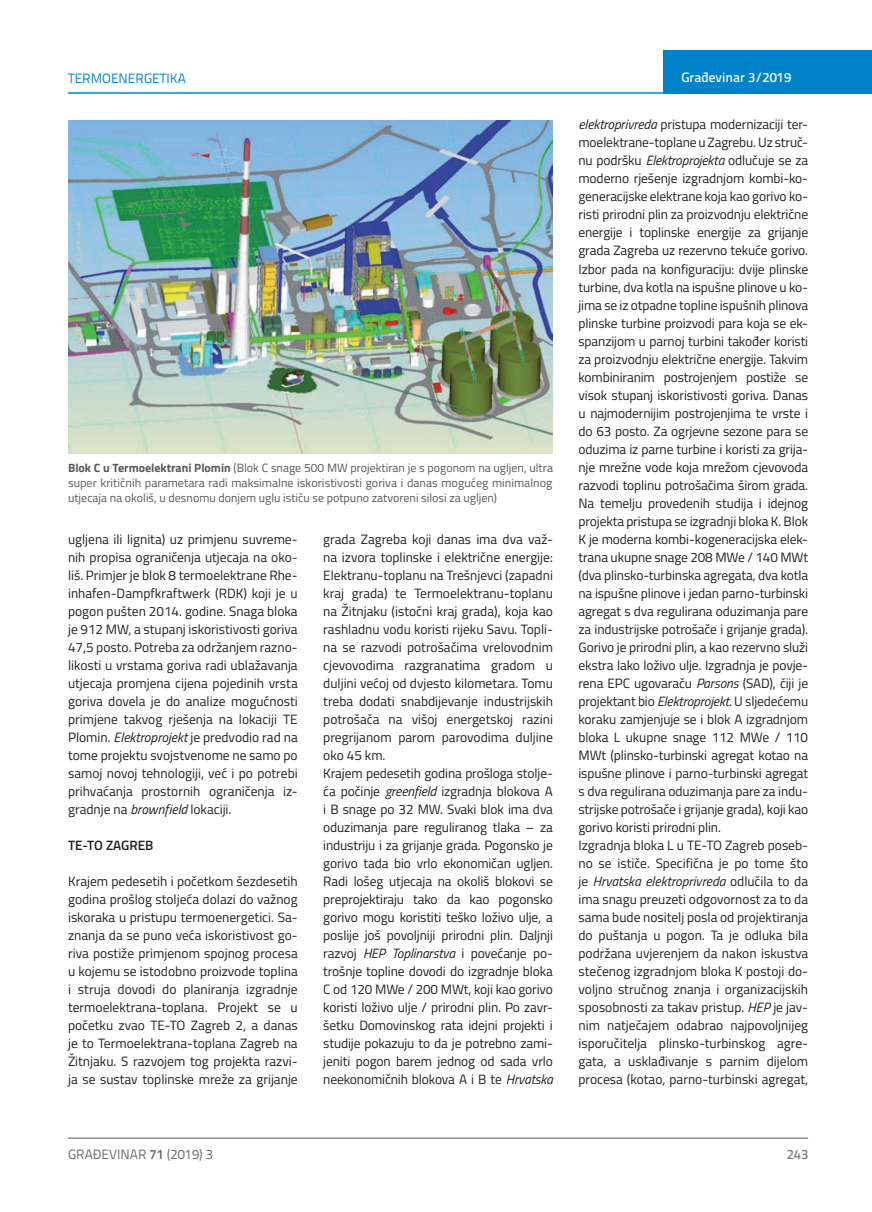
<style>
.page{position:relative;width:872px;height:1212px;background:#fff}
.page>*{position:absolute;margin:0;border:0;box-sizing:border-box;transform-origin:0 0}
.t1{font:13.5px/18px "Titillium";letter-spacing:-.01em;color:#231f20;text-align:justify}
.t2{font:13.5px "Titillium Text 22 L";color:#6c6d70}
.t3{font:500 13.5px "Titillium Text 22 L";color:#fff}
.t4{font:13.5px "Titillium Text 22 L";color:#0082c8}
.t5{font:600 13.5px "Titillium";color:#231f20}
.t6{font:500 13.5px "Titillium Text 22 L";color:#787a7d}
.t7{font:12px/15px "Titillium";color:#57585a;text-align:justify}
.s1{font-weight:700}
.s2{font-style:italic}
</style>
<div class="page">
<div style="left:663px;top:50px;width:209px;height:44px;background:#0082c8"></div>
<hr style="left:68px;top:92px;width:804px;height:2px;background:#0082c8">
<hr style="left:68px;top:1138px;width:740px;height:1px;background:#57585a">
<img style="left:68px;top:120px;width:485px;height:334px">
<p class="t4" style="left:68px;top:68px;width:119px">TERMOENERGETIKA</p>
<p class="t3" style="left:681px;top:67px;width:111px">Građevinar 3/2019</p>
<p class="t7" style="left:68px;top:460px;width:486px"><span class="s1">Blok C u Termoelektrani Plomin</span> (Blok C snage 500 MW projektiran je s pogonom na ugljen, ultra super kritičnih parametara radi maksimalne iskoristivosti goriva i danas mogućeg minimalnog utjecaja na okoliš, u desnomu donjem uglu ističu se potpuno zatvoreni silosi za ugljen)</p>
<p class="t1" style="left:68px;top:529px;width:231px">ugljena ili lignita) uz primjenu suvreme&shy;nih propisa ograničenja utjecaja na oko&shy;liš. Primjer je blok 8 termoelektrane Rhe&shy;inhafen-Dampfkraftwerk (RDK) koji je u pogon pušten 2014. godine. Snaga bloka je 912 MW, a stupanj iskoristivosti goriva 47,5 posto. Potreba za održanjem razno&shy;likosti u vrstama goriva radi ublažavanja utjecaja promjena cijena pojedinih vrsta goriva dovela je do analize mogućnosti primjene takvog rješenja na lokaciji TE Plomin. <span class="s2">Elektroprojekt</span> je predvodio rad na tome projektu svojstvenome ne samo po samoj novoj tehnologiji, već i po potrebi prihvaćanja prostornih ograničenja iz&shy;gradnje na <span class="s2">brownfield</span> lokaciji.</p>
<p class="t5" style="left:68px;top:835px;width:87px">TE-TO ZAGREB</p>
<p class="t1" style="left:68px;top:872px;width:231px">Krajem pedesetih i početkom šezdesetih godina prošlog stoljeća dolazi do važnog iskoraka u pristupu termoenergetici. Sa&shy;znanja da se puno veća iskoristivost go&shy;riva postiže primjenom spojnog procesa u kojemu se istodobno proizvode toplina i struja dovodi do planiranja izgradnje termoelektrana-toplana. Projekt se u početku zvao TE-TO Zagreb 2, a danas je to Termoelektrana-toplana Zagreb na Žitnjaku. S razvojem tog projekta razvi&shy;ja se sustav toplinske mreže za grijanje</p>
<p class="t1" style="left:323px;top:529px;width:231px;text-align:left">grada Zagreba koji danas ima dva važ&shy;na izvora toplinske i električne energije:<br>Elektranu-toplanu na Trešnjevci (zapadni kraj grada) te Termoelektranu-toplanu na Žitnjaku (istočni kraj grada), koja kao rashladnu vodu koristi rijeku Savu. Topli&shy;na se razvodi potrošačima vrelovodnim cjevovodima razgranatima gradom u duljini većoj od dvjesto kilometara. Tomu treba dodati snabdijevanje industrijskih potrošača na višoj energetskoj razini pregrijanom parom parovodima duljine oko 45 km.<br>Krajem pedesetih godina prošloga stolje&shy;ća počinje <span class="s2">greenfield</span> izgradnja blokova A i B snage po 32 MW. Svaki blok ima dva oduzimanja pare reguliranog tlaka – za industriju i za grijanje grada. Pogonsko je gorivo tada bio vrlo ekonomičan ugljen.<br>Radi lošeg utjecaja na okoliš blokovi se preprojektiraju tako da kao pogonsko gorivo mogu koristiti teško loživo ulje, a poslije još povoljniji prirodni plin. Daljnji razvoj <span class="s2">HEP Toplinarstva</span> i povećanje po&shy;trošnje topline dovodi do izgradnje bloka C od 120 MWe / 200 MWt, koji kao gorivo koristi loživo ulje / prirodni plin. Po zavr&shy;šetku Domovinskog rata idejni projekti i studije pokazuju to da je potrebno zami&shy;jeniti pogon barem jednog od sada vrlo neekonomičnih blokova A i B te <span class="s2">Hrvatska</span></p>
<p class="t1" style="left:578px;top:115px;width:231px;text-align:left"><span class="s2">elektroprivreda</span> pristupa modernizaciji ter&shy;moelektrane-toplane u Zagrebu. Uz struč&shy;nu podršku <span class="s2">Elektroprojekta</span> odlučuje se za moderno rješenje izgradnjom kombi-ko&shy;generacijske elektrane koja kao gorivo ko&shy;risti prirodni plin za proizvodnju električne energije i toplinske energije za grijanje grada Zagreba uz rezervno tekuće gorivo.<br>Izbor pada na konfiguraciju: dvije plinske turbine, dva kotla na ispušne plinove u ko&shy;jima se iz otpadne topline ispušnih plinova plinske turbine proizvodi para koja se ek&shy;spanzijom u parnoj turbini također koristi za proizvodnju električne energije. Takvim kombiniranim postrojenjem postiže se visok stupanj iskoristivosti goriva. Danas u najmodernijim postrojenjima te vrste i do 63 posto. Za ogrjevne sezone para se oduzima iz parne turbine i koristi za grija&shy;nje mrežne vode koja mrežom cjevovoda razvodi toplinu potrošačima širom grada.<br>Na temelju provedenih studija i idejnog projekta pristupa se izgradnji bloka K. Blok K je moderna kombi-kogeneracijska elek&shy;trana ukupne snage 208 MWe / 140 MWt (dva plinsko-turbinska agregata, dva kotla na ispušne plinove i jedan parno-turbinski agregat s dva regulirana oduzimanja pare za industrijske potrošače i grijanje grada).<br>Gorivo je prirodni plin, a kao rezervno služi ekstra lako loživo ulje. Izgradnja je povje&shy;rena EPC ugovaraču <span class="s2">Parsons</span> (SAD), čiji je projektant bio <span class="s2">Elektroprojekt</span>. U sljedećemu koraku zamjenjuje se i blok A izgradnjom bloka L ukupne snage 112 MWe / 110<br>MWt (plinsko-turbinski agregat kotao na ispušne plinove i parno-turbinski agregat s dva regulirana oduzimanja pare za indu&shy;strijske potrošače i grijanje grada), koji kao gorivo koristi prirodni plin.<br>Izgradnja bloka L u TE-TO Zagreb poseb&shy;no se ističe. Specifična je po tome što je <span class="s2">Hrvatska elektroprivreda</span> odlučila to da ima snagu preuzeti odgovornost za to da sama bude nositelj posla od projektiranja do puštanja u pogon. Ta je odluka bila podržana uvjerenjem da nakon iskustva stečenog izgradnjom bloka K postoji do&shy;voljno stručnog znanja i organizacijskih sposobnosti za takav pristup. <span class="s2">HEP</span> je jav&shy;nim natječajem odabrao najpovoljnijeg isporučitelja plinsko-turbinskog agre&shy;gata, a usklađivanje s parnim dijelom procesa (kotao, parno-turbinski agregat,</p>
<p class="t2" style="left:68px;top:1144px;width:146px">GRAĐEVINAR <span class="s1">71</span> (2019) 3</p>
<p class="t6" style="left:786px;top:1144px;width:23px">243</p>
</div>
